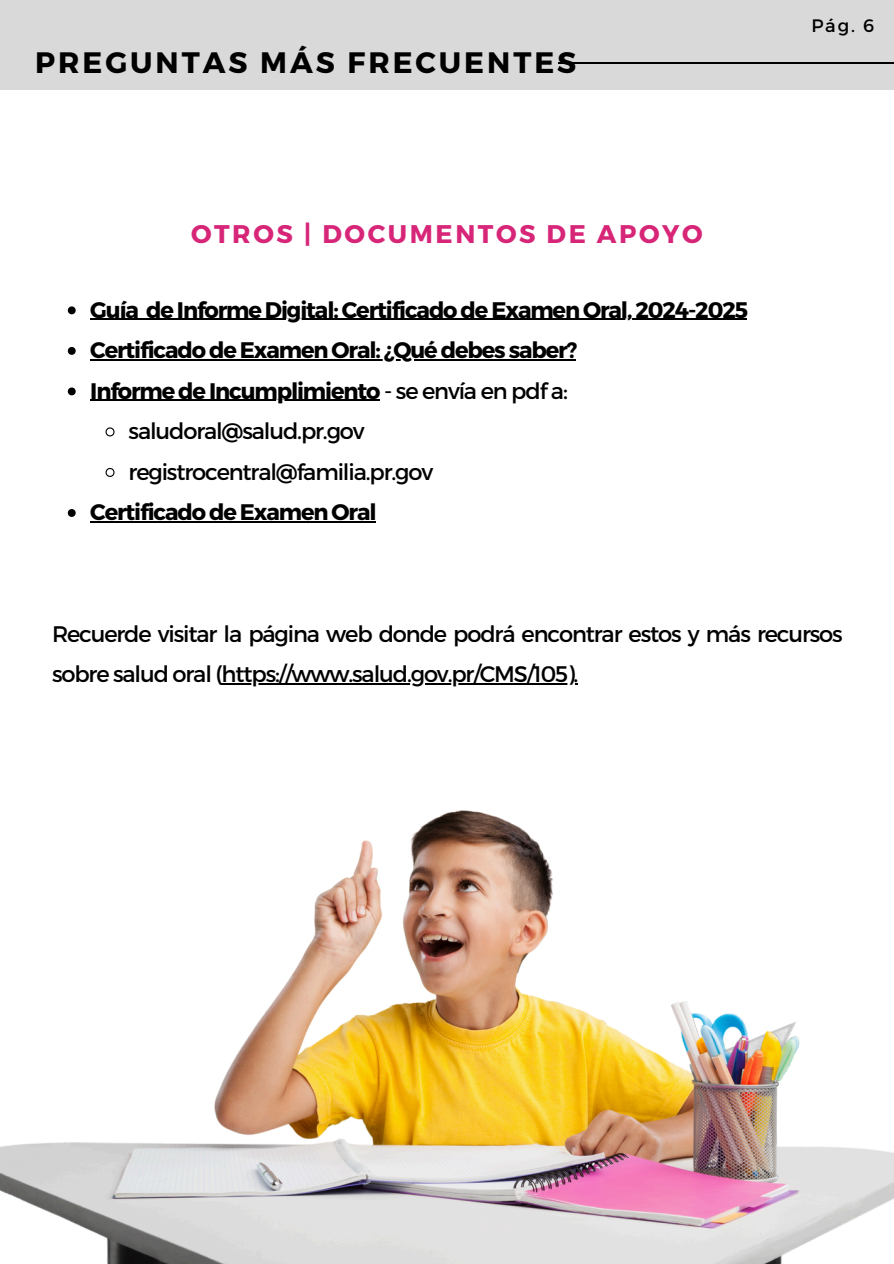
<style>
.page{position:relative;width:894px;height:1264px;background:#fff}
.page>*{position:absolute;margin:0;border:0;box-sizing:border-box;transform-origin:0 0}
.t1{font:700 29.55px "Montserrat";letter-spacing:.1em;color:#000}
.t2{font:700 25.5px "Montserrat";letter-spacing:.1em;color:#d72578}
.t3{font:22.5px/40.5px "Montserrat";letter-spacing:-.05em;color:#000}
.t4{font:700 22.5px/40.5px "Montserrat";letter-spacing:-.05em;color:#000}
.t5{font:18px "Montserrat";color:#000}
.s1{font-weight:400}
</style>
<div class="page">
<div style="left:0;top:0;width:893px;height:89px;background:#d9d9d9"></div>
<hr style="left:558px;top:63px;width:335px;height:1px;background:#000">
<svg style="left:68px;top:306px;width:8px;height:8px"></svg>
<hr style="left:90px;top:319px;width:48px;height:1px;background:#000">
<hr style="left:146px;top:319px;width:600px;height:1px;background:#000">
<svg style="left:68px;top:347px;width:8px;height:8px"></svg>
<hr style="left:90px;top:359px;width:486px;height:1px;background:#000">
<svg style="left:68px;top:387px;width:8px;height:8px"></svg>
<hr style="left:90px;top:400px;width:289px;height:1px;background:#000">
<svg style="left:105px;top:427px;width:10px;height:10px"></svg>
<svg style="left:105px;top:468px;width:10px;height:9px"></svg>
<svg style="left:68px;top:509px;width:8px;height:8px"></svg>
<hr style="left:90px;top:521px;width:285px;height:1px;background:#000">
<hr style="left:221px;top:683px;width:346px;height:1px;background:#000">
<img style="left:0;top:810px;width:893px;height:453px">
<p class="t1" style="left:35px;top:43px;width:542px">PREGUNTAS MÁS FRECUENTES</p>
<p class="t2" style="left:191px;top:217px;width:513px">OTROS | DOCUMENTOS DE APOYO</p>
<h1 class="t4" style="left:90px;top:288px;width:659px">Guía de Informe Digital: Certificado de Examen Oral, 2024-2025</h1>
<h2 class="t4" style="left:90px;top:329px;width:488px">Certificado de Examen Oral: ¿Qué debes saber?<br>Informe de Incumplimiento <span class="s1">- se envía en pdf a:</span></h2>
<p class="t3" style="left:128px;top:410px;width:237px">saludoral@salud.pr.gov</p>
<p class="t3" style="left:128px;top:450px;width:306px">registrocentral@familia.pr.gov</p>
<p class="t4" style="left:90px;top:491px;width:288px">Certificado de Examen Oral</p>
<p class="t5" style="left:811px;top:13px;width:64px">Pág. 6</p>
<p class="t3" style="left:52px;top:612px;width:792px">Recuerde visitar la página web donde podrá encontrar estos y más recursos sobre salud oral (https://www.salud.gov.pr/CMS/105).</p>
</div>
